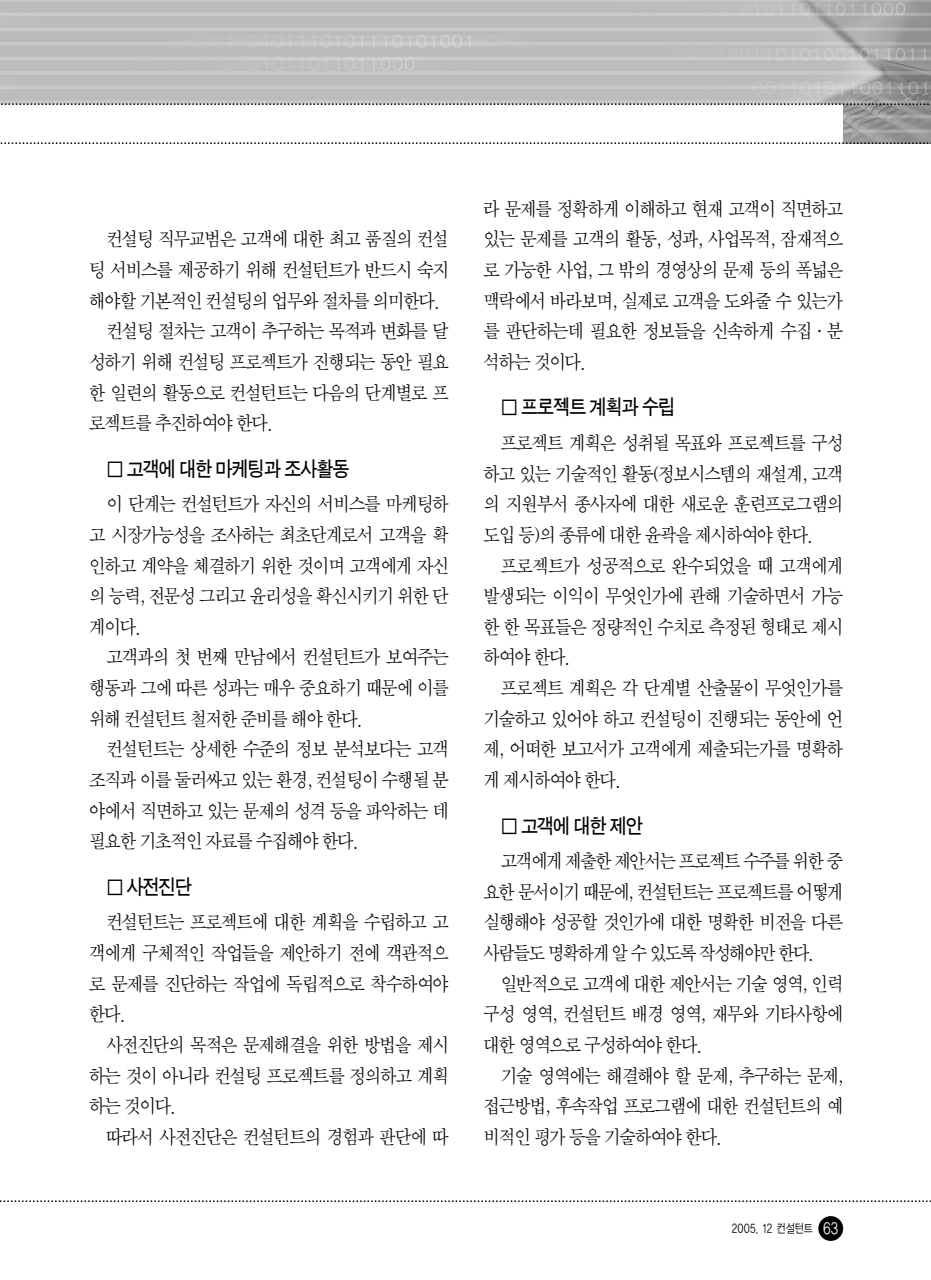
<style>
.page{position:relative;width:931px;height:1280px;background:#fff}
.page>*{position:absolute;margin:0;border:0;box-sizing:border-box;transform-origin:0 0}
.t1{font:21px "Sand Tg";letter-spacing:-.05em;color:#000;scale:.9 1}
.t2{font:20.12px/30.6px "Sand Sm";letter-spacing:-.045em;color:#000;text-align:justify;scale:.9 1}
.t3{font:12.25px "YGO12";letter-spacing:-.07em;color:#000;scale:.8 1}
.s1{font-size:15.75px;color:#fff}
</style>
<div class="page">
<div style="left:818px;top:1215px;width:25px;height:25px;background:#000;border-radius:50%"></div>
<svg style="left:1px;top:1200px;width:930px;height:1px"></svg>
<img style="left:0;top:0;width:931px;height:142px">
<div style="left:0;top:104px;width:843px;height:40px;background:#fff"></div>
<svg style="left:0;top:103px;width:931px;height:2px;background:#919191"></svg>
<svg style="left:0;top:142px;width:931px;height:2px"></svg>
<p class="t2" style="left:107px;top:225px;width:382px">컨설팅 직무교범은 고객에 대한 최고 품질의 컨설</p>
<p class="t2" style="left:89px;top:256px;width:401px">팅 서비스를 제공하기 위해 컨설턴트가 반드시 숙지</p>
<p class="t2" style="left:89px;top:286px;width:392px">해야할 기본적인 컨설팅의 업무와 절차를 의미한다.</p>
<p class="t2" style="left:107px;top:317px;width:382px">컨설팅 절차는 고객이 추구하는 목적과 변화를 달</p>
<p class="t2" style="left:89px;top:348px;width:401px">성하기 위해 컨설팅 프로젝트가 진행되는 동안 필요</p>
<p class="t2" style="left:89px;top:378px;width:401px">한 일련의 활동으로 컨설턴트는 다음의 단계별로 프</p>
<p class="t2" style="left:89px;top:409px;width:206px">로젝트를 추진하여야 한다.</p>
<p class="t1" style="left:107px;top:459px;width:272px">□ 고객에 대한 마케팅과 조사활동</p>
<p class="t2" style="left:89px;top:490px;width:401px;text-indent:17px">이 단계는 컨설턴트가 자신의 서비스를 마케팅하 고 시장가능성을 조사하는 최초단계로서 고객을 확 인하고 계약을 체결하기 위한 것이며 고객에게 자신 의 능력, 전문성 그리고 윤리성을 확신시키기 위한 단 계이다.</p>
<p class="t2" style="left:89px;top:643px;width:401px;text-indent:17px">고객과의 첫 번째 만남에서 컨설턴트가 보여주는 행동과 그에 따른 성과는 매우 중요하기 때문에 이를 위해 컨설턴트 철저한 준비를 해야 한다.</p>
<p class="t2" style="left:89px;top:735px;width:401px;text-indent:17px">컨설턴트는 상세한 수준의 정보 분석보다는 고객 조직과 이를 둘러싸고 있는 환경, 컨설팅이 수행될 분 야에서 직면하고 있는 문제의 성격 등을 파악하는 데 필요한 기초적인 자료를 수집해야 한다.</p>
<p class="t1" style="left:107px;top:877px;width:97px">□ 사전진단</p>
<p class="t2" style="left:89px;top:908px;width:401px;text-indent:17px">컨설턴트는 프로젝트에 대한 계획을 수립하고 고 객에게 구체적인 작업들을 제안하기 전에 객관적으 로 문제를 진단하는 작업에 독립적으로 착수하여야 한다.</p>
<p class="t2" style="left:89px;top:1030px;width:401px;text-indent:17px">사전진단의 목적은 문제해결을 위한 방법을 제시 하는 것이 아니라 컨설팅 프로젝트를 정의하고 계획 하는 것이다.</p>
<p class="t2" style="left:107px;top:1122px;width:382px">따라서 사전진단은 컨설턴트의 경험과 판단에 따</p>
<p class="t2" style="left:484px;top:194px;width:401px">라 문제를 정확하게 이해하고 현재 고객이 직면하고 있는 문제를 고객의 활동, 성과, 사업목적, 잠재적으 로 가능한 사업, 그 밖의 경영상의 문제 등의 폭넓은 맥락에서 바라보며, 실제로 고객을 도와줄 수 있는가 를 판단하는데 필요한 정보들을 신속하게 수집·분 석하는 것이다.</p>
<p class="t1" style="left:501px;top:397px;width:195px">□ 프로젝트 계획과 수립</p>
<p class="t2" style="left:484px;top:429px;width:401px;text-indent:17px">프로젝트 계획은 성취될 목표와 프로젝트를 구성 하고 있는 기술적인 활동(정보시스템의 재설계, 고객 의 지원부서 종사자에 대한 새로운 훈련프로그램의 도입 등)의 종류에 대한 윤곽을 제시하여야 한다.</p>
<p class="t2" style="left:484px;top:551px;width:401px;text-indent:17px">프로젝트가 성공적으로 완수되었을 때 고객에게 발생되는 이익이 무엇인가에 관해 기술하면서 가능 한 한 목표들은 정량적인 수치로 측정된 형태로 제시 하여야 한다.</p>
<p class="t2" style="left:484px;top:674px;width:401px;text-indent:17px">프로젝트 계획은 각 단계별 산출물이 무엇인가를 기술하고 있어야 하고 컨설팅이 진행되는 동안에 언 제, 어떠한 보고서가 고객에게 제출되는가를 명확하 게 제시하여야 한다.</p>
<p class="t1" style="left:501px;top:815px;width:160px">□ 고객에 대한 제안</p>
<p class="t2" style="left:484px;top:847px;width:401px;text-indent:17px">고객에게 제출한 제안서는 프로젝트 수주를 위한 중 요한 문서이기 때문에, 컨설턴트는 프로젝트를 어떻게 실행해야 성공할 것인가에 대한 명확한 비전을 다른 사람들도 명확하게 알 수 있도록 작성해야만 한다.</p>
<p class="t2" style="left:484px;top:969px;width:401px;text-indent:17px">일반적으로 고객에 대한 제안서는 기술 영역, 인력 구성 영역, 컨설턴트 배경 영역, 재무와 기타사항에 대한 영역으로 구성하여야 한다.</p>
<p class="t2" style="left:484px;top:1061px;width:401px;text-indent:17px">기술 영역에는 해결해야 할 문제, 추구하는 문제, 접근방법, 후속작업 프로그램에 대한 컨설턴트의 예 비적인 평가 등을 기술하여야 한다.</p>
<p class="t3" style="left:731px;top:1222px;width:136px">2005. 12 컨설턴트 <span class="s1">63</span></p>
</div>
